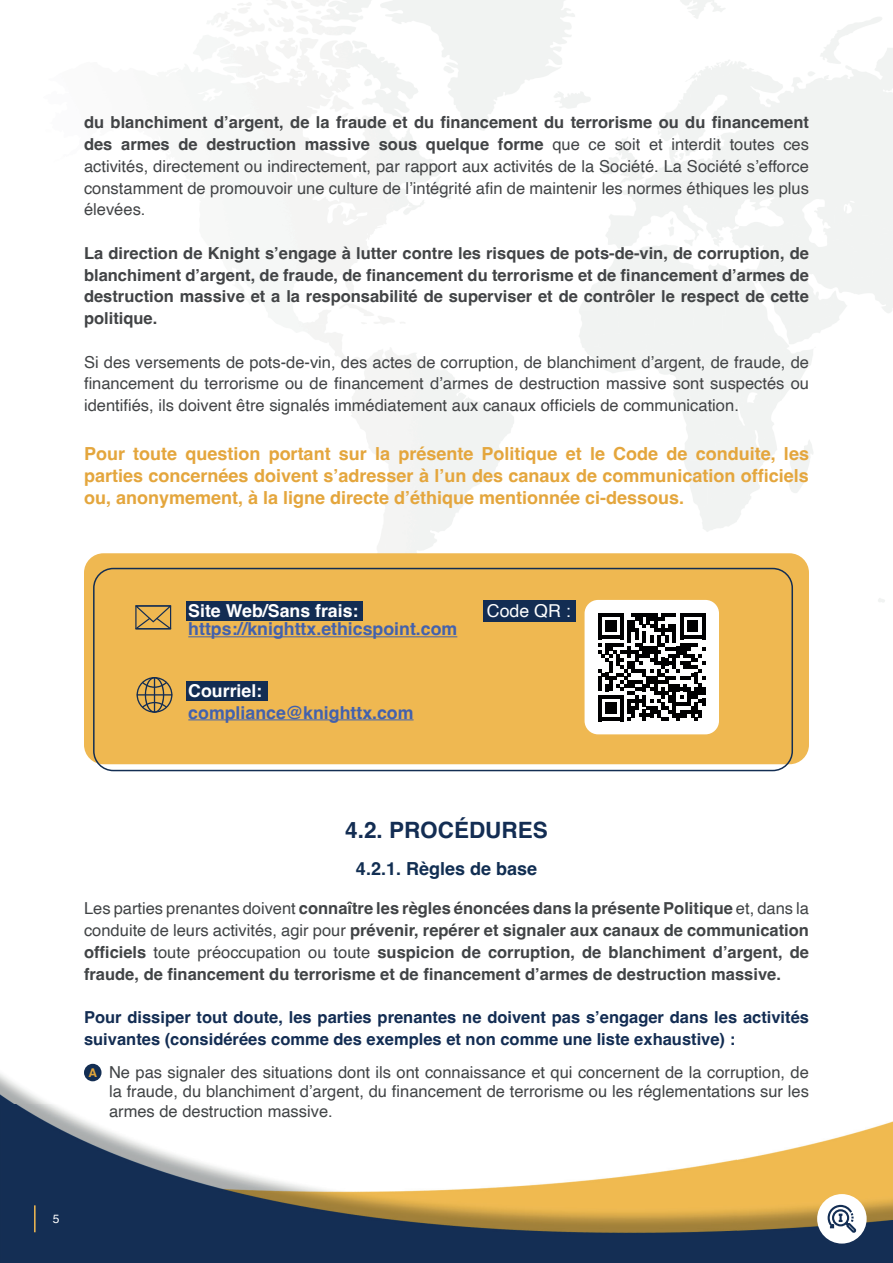
<style>
.page{position:relative;width:893px;height:1263px;background:#fff}
.page>*{position:absolute;margin:0;border:0;box-sizing:border-box;transform-origin:0 0}
.t1{font:700 22.5px "Helvetica";color:#132d53}
.t2{font:700 18px/21.6px "Helvetica";color:#e4a63d;text-align:justify}
.t3{font:700 18px "Helvetica";color:#112e52}
.t4{font:700 17.7px "Helvetica";color:#4261ad}
.t5{font:700 17.7px "Helvetica";color:#fff}
.t6{font:17.7px "Helvetica";color:#fff}
.t7{font:16.5px/21.8px "Helvetica";color:#424446;text-align:justify}
.t8{font:700 16.5px/21.8px "Helvetica";color:#414446;text-align:justify}
.t9{font:700 16.5px/21.8px "Helvetica";color:#424446;text-align:justify}
.t10{font:16.5px/19.5px "Helvetica";color:#414446;text-align:justify}
.t11{font:700 16.5px/21.8px "Helvetica";color:#132d53}
.t12{font:12px "Helvetica";color:#fff}
.t13{font:700 12px "Helvetica";color:#e2a63b}
.s1{font-weight:700}
.s2{font-weight:400}
</style>
<div class="page">
<img style="left:0;top:0;width:893px;height:1263px">
<div style="left:817px;top:1194px;width:50px;height:49px;background:#fff;border-radius:50%"></div>
<svg style="left:827px;top:1204px;width:30px;height:29px"></svg>
<hr style="left:34px;top:1205px;width:2px;height:27px;background:#f3bb52">
<div style="left:84px;top:1064px;width:18px;height:17px;background:#132e53;border-radius:50%"></div>
<div style="left:84px;top:553px;width:725px;height:211px;background:#efb851;border-radius:20px"></div>
<div style="left:93px;top:568px;width:700px;height:203px;border:2px solid #132e53;border-radius:20px"></div>
<div style="left:483px;top:601px;width:93px;height:21px;background:#132d53"></div>
<div style="left:187px;top:601px;width:176px;height:20px;background:#132d53"></div>
<hr style="left:188px;top:636px;width:269px;height:1px;background:#4261ad">
<svg style="left:135px;top:605px;width:36px;height:24px"></svg>
<div style="left:187px;top:681px;width:81px;height:20px;background:#132d53"></div>
<hr style="left:188px;top:719px;width:226px;height:1px;background:#4261ad">
<svg style="left:137px;top:677px;width:35px;height:36px"></svg>
<hr style="left:137px;top:694px;width:35px;height:1px;background:#132d53">
<hr style="left:154px;top:677px;width:1px;height:36px;background:#132d53">
<div style="left:585px;top:600px;width:134px;height:134px;background:#fff;border-radius:14px"></div>
<svg style="left:598px;top:613px;width:108px;height:108px"></svg>
<p class="t7" style="left:84px;top:112px;width:726px"><span class="s1">du blanchiment d’argent, de la fraude et du financement du terrorisme ou du financement des armes de destruction massive sous quelque forme</span> que ce soit et interdit toutes ces activités, directement ou indirectement, par rapport aux activités de la Société. La Société s’efforce constamment de promouvoir une culture de l’intégrité afin de maintenir les normes éthiques les plus élevées.</p>
<p class="t9" style="left:84px;top:244px;width:726px">La direction de Knight s’engage à lutter contre les risques de pots-de-vin, de corruption, de blanchiment d’argent, de fraude, de financement du terrorisme et de financement d’armes de destruction massive et a la responsabilité de superviser et de contrôler le respect de cette politique.</p>
<p class="t7" style="left:84px;top:351px;width:726px">Si des versements de pots-de-vin, des actes de corruption, de blanchiment d’argent, de fraude, de financement du terrorisme ou de financement d’armes de destruction massive sont suspectés ou identifiés, ils doivent être signalés immédiatement aux canaux officiels de communication.</p>
<p class="t2" style="left:84px;top:445px;width:726px">Pour toute question portant sur la présente Politique et le Code de conduite, les parties concernées doivent s’adresser à l’un des canaux de communication officiels ou, anonymement, à la ligne directe d’éthique mentionnée ci-dessous.</p>
<p class="t5" style="left:188px;top:600px;width:172px">Site Web/Sans frais:</p>
<p class="t6" style="left:487px;top:597px;width:85px">Code QR :</p>
<p class="t4" style="left:188px;top:618px;width:271px">https://knighttx.ethicspoint.com</p>
<p class="t5" style="left:188px;top:679px;width:75px">Courriel:</p>
<p class="t4" style="left:188px;top:701px;width:227px">compliance@knighttx.com</p>
<h1 class="t1" style="left:345px;top:816px;width:204px">4.2. PROCÉDURES</h1>
<p class="t3" style="left:356px;top:858px;width:183px">4.2.1. Règles de base</p>
<p class="t8" style="left:84px;top:899px;width:726px"><span class="s2">Les parties prenantes doivent</span> connaître les règles énoncées dans la présente Politique <span class="s2">et, dans la conduite de leurs activités, agir pour</span> prévenir, repérer et signaler aux canaux de communication officiels <span class="s2">toute préoccupation ou toute</span> suspicion de corruption, de blanchiment d’argent, de fraude, de financement du terrorisme et de financement d’armes de destruction massive.</p>
<p class="t11" style="left:84px;top:1008px;width:726px">Pour dissiper tout doute, les parties prenantes ne doivent pas s’engager dans les activités suivantes (considérées comme des exemples et non comme une liste exhaustive) :</p>
<p class="t10" style="left:109px;top:1062px;width:701px">Ne pas signaler des situations dont ils ont connaissance et qui concernent de la corruption, de la fraude, du blanchiment d’argent, du financement de terrorisme ou les réglementations sur les armes de destruction massive.</p>
<p class="t13" style="left:89px;top:1065px;width:10px">A</p>
<p class="t12" style="left:53px;top:1209px;width:8px">5</p>
</div>
